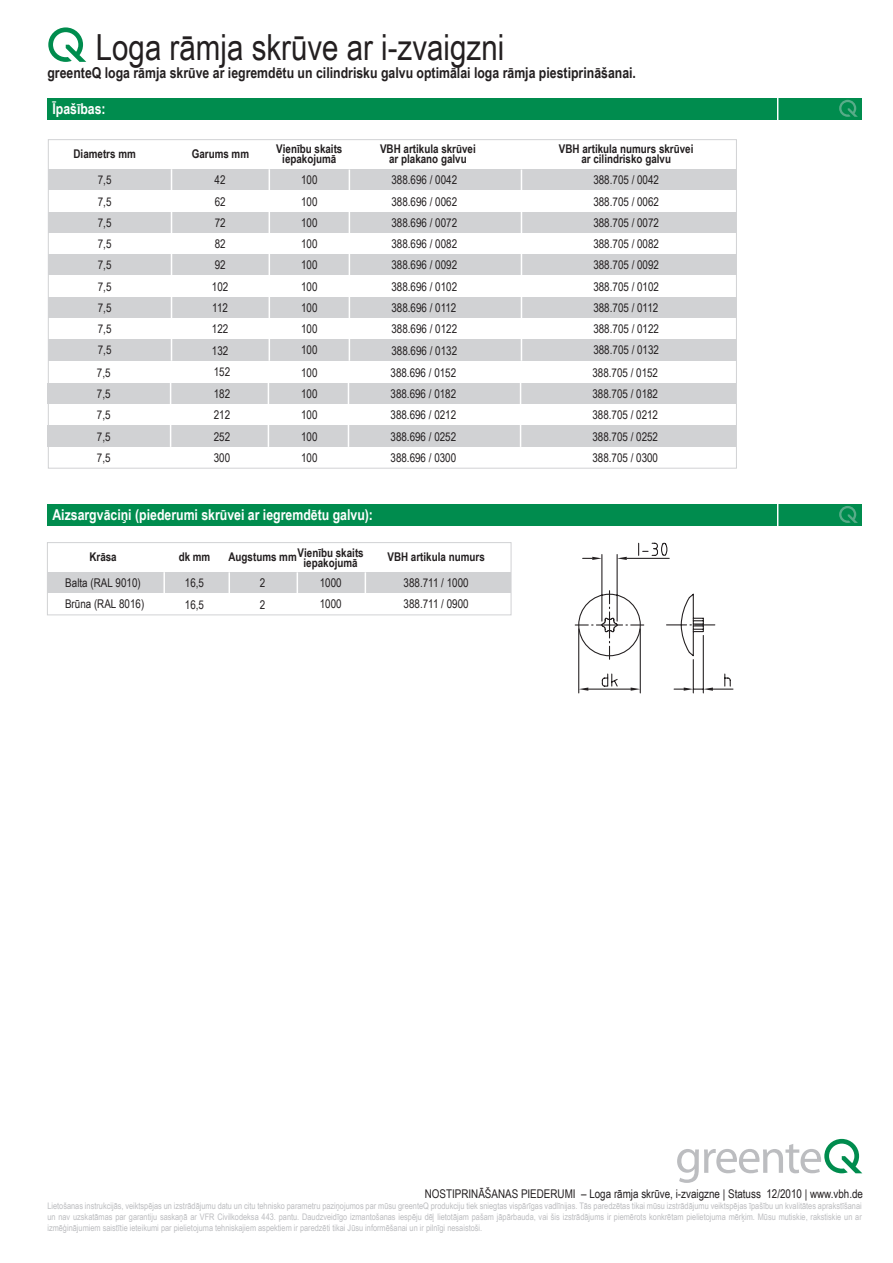
<style>
.page{position:relative;width:893px;height:1263px;background:#fff}
.page>*{position:absolute;margin:0;border:0;box-sizing:border-box;transform-origin:0 0}
.t1{font:36px "Arial Narrow";color:#231f20}
.t2{font:700 15px "Arial Narrow";color:#231f20}
.t3{font:700 15px "Arial Narrow";color:#fff}
.t4{font:12px/21.3px "Arial Narrow";color:#231f20;text-align:justify}
.t5{font:700 12px/10.5px "Arial Narrow";color:#231f20;text-align:center}
.t6{font:9px/10.8px "Arial Narrow";color:#bcbdc0;text-align:justify}
</style>
<div class="page">
<svg style="left:677px;top:1139px;width:185px;height:44px"></svg>
<div style="left:47px;top:98px;width:815px;height:22px;background:#008c4e"></div>
<div style="left:47px;top:504px;width:815px;height:22px;background:#008c4e"></div>
<svg style="left:839px;top:100px;width:19px;height:17px"></svg>
<svg style="left:839px;top:506px;width:19px;height:17px"></svg>
<hr style="left:777px;top:94px;width:1px;height:30px;background:#fff">
<hr style="left:777px;top:500px;width:1px;height:30px;background:#fff">
<div style="left:47px;top:572px;width:464px;height:22px;background:#d1d2d4"></div>
<div style="left:47px;top:383px;width:688px;height:21px;background:#d1d2d4"></div>
<div style="left:47px;top:426px;width:688px;height:21px;background:#d1d2d4"></div>
<hr style="left:170px;top:362px;width:1px;height:85px;background:#fff">
<hr style="left:268px;top:362px;width:1px;height:85px;background:#fff">
<hr style="left:163px;top:572px;width:2px;height:43px;background:#fff">
<hr style="left:520px;top:362px;width:1px;height:85px;background:#fff">
<hr style="left:348px;top:362px;width:1px;height:85px;background:#fff">
<hr style="left:229px;top:572px;width:1px;height:37px;background:#fff">
<hr style="left:297px;top:572px;width:1px;height:37px;background:#fff">
<hr style="left:365px;top:572px;width:1px;height:43px;background:#fff">
<svg style="left:48px;top:27px;width:38px;height:35px"></svg>
<div style="left:48px;top:169px;width:688px;height:22px;background:#d1d2d4"></div>
<div style="left:48px;top:212px;width:688px;height:21px;background:#d1d2d4"></div>
<div style="left:48px;top:254px;width:688px;height:22px;background:#d1d2d4"></div>
<div style="left:48px;top:297px;width:688px;height:21px;background:#d1d2d4"></div>
<div style="left:48px;top:339px;width:688px;height:22px;background:#d1d2d4"></div>
<hr style="left:171px;top:169px;width:1px;height:192px;background:#fff">
<hr style="left:269px;top:169px;width:1px;height:192px;background:#fff">
<hr style="left:521px;top:170px;width:1px;height:191px;background:#fff">
<hr style="left:349px;top:170px;width:1px;height:191px;background:#fff">
<svg style="left:574px;top:542px;width:160px;height:152px"></svg>
<div style="left:47px;top:542px;width:464px;height:73px;border:1px solid #d1d2d4"></div>
<h1 class="t1" style="left:96px;top:21px;width:410px">Loga r¢mja skr½ve ar i-zvaigzni</h1>
<p class="t2" style="left:47px;top:61px;width:590px">greenteQ loga r¢mja skr½ve ar iegremd¦tu un cilindrisku galvu optim¢lai loga r¢mja piestiprin¢šanai.</p>
<p class="t3" style="left:52px;top:97px;width:55px">¬pašības:</p>
<p class="t5" style="left:73px;top:148px;width:64px">Diametrs mm</p>
<p class="t5" style="left:192px;top:148px;width:59px">Garums mm</p>
<p class="t5" style="left:276px;top:143px;width:68px">Vienību skaits iepakojum¢</p>
<p class="t5" style="left:380px;top:143px;width:97px">VBH artikula skr½vei ar plakano galvu</p>
<p class="t5" style="left:559px;top:143px;width:136px">VBH artikula numurs skr½vei ar cilindrisko galvu</p>
<p class="t4" style="left:98px;top:169px;width:15px">7,5<br>7,5<br>7,5<br>7,5<br>7,5<br>7,5<br>7,5<br>7,5<br>7,5</p>
<p class="t4" style="left:215px;top:168px;width:12px">42</p>
<p class="t4" style="left:301px;top:169px;width:18px">100<br>100<br>100<br>100<br>100<br>100<br>100<br>100<br>100</p>
<p class="t4" style="left:593px;top:169px;width:67px">388.705 / 0042<br>388.705 / 0062<br>388.705 / 0072<br>388.705 / 0082<br>388.705 / 0092<br>388.705 / 0102<br>388.705 / 0112<br>388.705 / 0122<br>388.705 / 0132</p>
<p class="t4" style="left:391px;top:169px;width:67px">388.696 / 0042<br>388.696 / 0062<br>388.696 / 0072<br>388.696 / 0082<br>388.696 / 0092<br>388.696 / 0102<br>388.696 / 0112<br>388.696 / 0122<br>388.696 / 0132</p>
<p class="t4" style="left:212px;top:190px;width:18px;text-align:left">62<br>72<br>82<br>92<br>102<br>112<br>122<br>132</p>
<p class="t4" style="left:97px;top:361px;width:15px">7,5</p>
<p class="t4" style="left:214px;top:361px;width:18px">152</p>
<p class="t4" style="left:301px;top:361px;width:18px">100</p>
<p class="t4" style="left:391px;top:361px;width:67px">388.696 / 0152</p>
<p class="t4" style="left:97px;top:383px;width:15px">7,5</p>
<p class="t4" style="left:97px;top:404px;width:15px">7,5<br>7,5<br>7,5</p>
<p class="t4" style="left:214px;top:383px;width:18px">182<br>212<br>252<br>300</p>
<p class="t4" style="left:301px;top:383px;width:18px">100</p>
<p class="t4" style="left:301px;top:404px;width:18px">100<br>100<br>100</p>
<p class="t4" style="left:391px;top:383px;width:67px">388.696 / 0182</p>
<p class="t4" style="left:391px;top:404px;width:67px">388.696 / 0212<br>388.696 / 0252<br>388.696 / 0300</p>
<p class="t3" style="left:52px;top:503px;width:322px">Aizsargv¢ciµi (piederumi skr½vei ar iegremd¦tu galvu):</p>
<p class="t5" style="left:298px;top:547px;width:68px">Vienību skaits iepakojum¢</p>
<p class="t5" style="left:89px;top:551px;width:29px">Kr¢sa</p>
<p class="t5" style="left:387px;top:551px;width:99px">VBH artikula numurs</p>
<p class="t5" style="left:179px;top:551px;width:33px">dk mm</p>
<p class="t5" style="left:228px;top:551px;width:70px">Augstums mm</p>
<p class="t4" style="left:65px;top:572px;width:77px">Balta (RAL 9010)</p>
<p class="t4" style="left:65px;top:593px;width:81px">Br½na (RAL 8016)</p>
<p class="t4" style="left:185px;top:572px;width:21px">16,5<br>16,5</p>
<p class="t4" style="left:260px;top:572px;width:7px">2<br>2</p>
<p class="t4" style="left:320px;top:572px;width:23px">1000</p>
<p class="t4" style="left:320px;top:593px;width:23px">1000</p>
<p class="t4" style="left:404px;top:572px;width:66px">388.711 / 1000</p>
<p class="t4" style="left:404px;top:593px;width:66px">388.711 / 0900</p>
<p class="t4" style="left:592px;top:361px;width:67px">388.705 / 0152<br>388.705 / 0182<br>388.705 / 0212</p>
<p class="t4" style="left:592px;top:425px;width:67px">388.705 / 0252<br>388.705 / 0300</p>
<p class="t4" style="left:425px;top:1182px;width:440px">NOSTIPRIN¡ŠANAS PIEDERUMI – Loga r¢mja skr½ve, i-zvaigzne | Statuss 12/2010 | www.vbh.de</p>
<p class="t6" style="left:47px;top:1200px;width:816px">Lietošanas instrukcij¢s, veiktsp¦jas un izstr¢d¢jumu datu un citu tehnisko parametru paziµojumos par m½su greenteQ produkciju tiek sniegtas visp¢rīgas vadlīnijas. T¢s paredz¦tas tikai m½su izstr¢d¢jumu veiktsp¦jas īpašību un kvalit¢tes aprakstīšanai un nav uzskat¢mas par garantiju saskaµ¢ ar VFR Civilkodeksa 443. pantu. Daudzveidīgo izmantošanas iesp¦ju d¦³ lietot¢jam pašam j¢p¢rbauda, vai šis izstr¢d¢jums ir piem¦rots konkr¦tam pielietojuma m¦r°im. M½su mutiskie, rakstiskie un ar izm¦ºin¢jumiem saistītie ieteikumi par pielietojuma tehniskajiem aspektiem ir paredz¦ti tikai J½su inform¦šanai un ir pilnīgi nesaistoši.</p>
</div>
